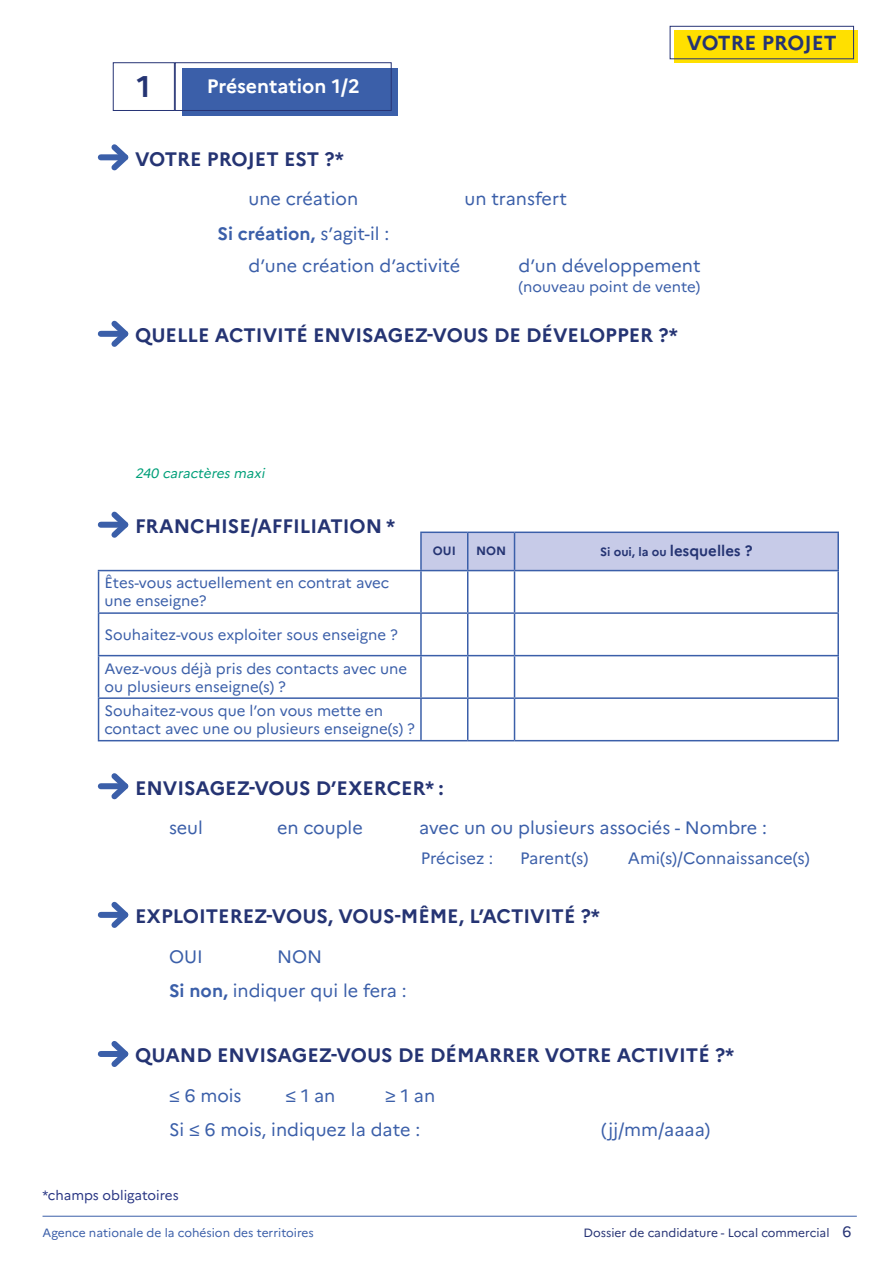
<style>
.page{position:relative;width:893px;height:1263px;background:#fff}
.page>*{position:absolute;margin:0;border:0;box-sizing:border-box;transform-origin:0 0}
.t1{font:700 29.85px "Marianne";color:#253473}
.t2{font:700 20.25px "Marianne";color:#253473}
.t3{font:700 19.5px "Marianne";color:#253473}
.t4{font:700 19.5px "Marianne";color:#fff}
.t5{font:18px/34.5px "Marianne";color:#3b5fa9}
.t6{font:16.5px "Marianne";color:#3b5fa9}
.t7{font:15px/18px "Marianne";color:#3b5fa9}
.t8{font:700 15px "Marianne";color:#253473}
.t9{font:13.5px "Marianne";color:#283583}
.t10{font:italic 13.5px "Marianne";color:#009f79}
.t11{font:12px "Marianne";color:#3b5fa9}
.t12{font:12px "Marianne";color:#273475}
.t13{font:700 12px "Marianne";color:#253473}
.s1{font-weight:700}
.s2{font-size:12px}
.s3{font-size:15px}
</style>
<div class="page">
<hr style="left:43px;top:1216px;width:814px;height:1px;background:#3b5fa9">
<div style="left:182px;top:68px;width:216px;height:48px;background:#3b5fa9"></div>
<div style="left:175px;top:62px;width:217px;height:49px;border:1px solid #273475"></div>
<div style="left:113px;top:62px;width:62px;height:49px;border:1px solid #273475"></div>
<div style="left:101px;top:154px;width:24px;height:6px;background:#3b5fa9"></div>
<svg style="left:106px;top:144px;width:23px;height:27px"></svg>
<div style="left:101px;top:331px;width:24px;height:6px;background:#3b5fa9"></div>
<svg style="left:106px;top:320px;width:23px;height:27px"></svg>
<div style="left:101px;top:522px;width:24px;height:6px;background:#3b5fa9"></div>
<svg style="left:106px;top:511px;width:23px;height:27px"></svg>
<div style="left:422px;top:533px;width:415px;height:37px;background:#c7cbe8"></div>
<hr style="left:468px;top:531px;width:46px;height:2px;background:#3b5fa9">
<hr style="left:514px;top:531px;width:325px;height:2px;background:#3b5fa9">
<hr style="left:514px;top:533px;width:1px;height:37px;background:#3b5fa9">
<hr style="left:837px;top:533px;width:2px;height:37px;background:#3b5fa9">
<hr style="left:468px;top:570px;width:46px;height:1px;background:#3b5fa9">
<hr style="left:514px;top:570px;width:325px;height:1px;background:#3b5fa9">
<hr style="left:514px;top:571px;width:1px;height:41px;background:#3b5fa9">
<hr style="left:837px;top:571px;width:2px;height:41px;background:#3b5fa9">
<hr style="left:468px;top:612px;width:46px;height:2px;background:#3b5fa9">
<hr style="left:514px;top:612px;width:325px;height:2px;background:#3b5fa9">
<hr style="left:514px;top:614px;width:1px;height:41px;background:#3b5fa9">
<hr style="left:837px;top:614px;width:2px;height:41px;background:#3b5fa9">
<hr style="left:468px;top:655px;width:46px;height:1px;background:#3b5fa9">
<hr style="left:514px;top:655px;width:325px;height:1px;background:#3b5fa9">
<hr style="left:514px;top:656px;width:1px;height:41px;background:#3b5fa9">
<hr style="left:837px;top:656px;width:2px;height:41px;background:#3b5fa9">
<hr style="left:468px;top:697px;width:46px;height:2px;background:#3b5fa9">
<hr style="left:514px;top:697px;width:325px;height:2px;background:#3b5fa9">
<hr style="left:514px;top:699px;width:1px;height:41px;background:#3b5fa9">
<hr style="left:837px;top:699px;width:2px;height:41px;background:#3b5fa9">
<hr style="left:468px;top:740px;width:46px;height:1px;background:#3b5fa9">
<hr style="left:514px;top:740px;width:325px;height:1px;background:#3b5fa9">
<hr style="left:98px;top:570px;width:323px;height:1px;background:#3b5fa9">
<hr style="left:98px;top:571px;width:1px;height:41px;background:#3b5fa9">
<hr style="left:98px;top:612px;width:323px;height:2px;background:#3b5fa9">
<hr style="left:98px;top:614px;width:1px;height:41px;background:#3b5fa9">
<hr style="left:98px;top:655px;width:323px;height:1px;background:#3b5fa9">
<hr style="left:98px;top:656px;width:1px;height:41px;background:#3b5fa9">
<hr style="left:98px;top:697px;width:323px;height:2px;background:#3b5fa9">
<hr style="left:98px;top:699px;width:1px;height:41px;background:#3b5fa9">
<hr style="left:98px;top:740px;width:323px;height:1px;background:#3b5fa9">
<hr style="left:420px;top:531px;width:48px;height:2px;background:#3b5fa9">
<hr style="left:420px;top:533px;width:2px;height:37px;background:#3b5fa9">
<hr style="left:467px;top:533px;width:1px;height:37px;background:#3b5fa9">
<hr style="left:421px;top:570px;width:47px;height:1px;background:#3b5fa9">
<hr style="left:420px;top:571px;width:2px;height:41px;background:#3b5fa9">
<hr style="left:467px;top:571px;width:1px;height:41px;background:#3b5fa9">
<hr style="left:421px;top:612px;width:47px;height:2px;background:#3b5fa9">
<hr style="left:420px;top:614px;width:2px;height:41px;background:#3b5fa9">
<hr style="left:467px;top:614px;width:1px;height:41px;background:#3b5fa9">
<hr style="left:421px;top:655px;width:47px;height:1px;background:#3b5fa9">
<hr style="left:420px;top:656px;width:2px;height:41px;background:#3b5fa9">
<hr style="left:467px;top:656px;width:1px;height:41px;background:#3b5fa9">
<hr style="left:421px;top:697px;width:47px;height:2px;background:#3b5fa9">
<hr style="left:420px;top:699px;width:2px;height:41px;background:#3b5fa9">
<hr style="left:467px;top:699px;width:1px;height:41px;background:#3b5fa9">
<hr style="left:421px;top:740px;width:47px;height:1px;background:#3b5fa9">
<div style="left:101px;top:783px;width:24px;height:6px;background:#3b5fa9"></div>
<svg style="left:106px;top:773px;width:23px;height:27px"></svg>
<div style="left:101px;top:912px;width:24px;height:6px;background:#3b5fa9"></div>
<svg style="left:106px;top:901px;width:23px;height:27px"></svg>
<div style="left:101px;top:1051px;width:24px;height:6px;background:#3b5fa9"></div>
<svg style="left:111px;top:1041px;width:18px;height:26px"></svg>
<div style="left:674px;top:30px;width:184px;height:32px;background:#ffe000"></div>
<div style="left:670px;top:26px;width:184px;height:33px;border:1px solid #273475"></div>
<h1 class="t1" style="left:137px;top:68px;width:15px">1</h1>
<h3 class="t4" style="left:207px;top:74px;width:155px">Présentation 1/2</h3>
<h2 class="t2" style="left:687px;top:30px;width:151px">VOTRE PROJET</h2>
<h3 class="t3" style="left:135px;top:147px;width:210px">VOTRE PROJET EST ?*</h3>
<p class="t5" style="left:248px;top:182px;width:111px">une création</p>
<p class="t5" style="left:464px;top:182px;width:104px">un transfert</p>
<p class="t5" style="left:248px;top:218px;width:213px;line-height:31.8px;text-indent:-31px"><span class="s1">Si création,</span> s’agit-il :<br>d’une création d’activité</p>
<p class="t5" style="left:518px;top:249px;width:184px">d’un développement</p>
<p class="t7" style="left:518px;top:277px;width:183px">(nouveau point de vente)</p>
<h3 class="t3" style="left:135px;top:323px;width:544px">QUELLE ACTIVITÉ ENVISAGEZ-VOUS DE DÉVELOPPER ?*</h3>
<p class="t10" style="left:135px;top:465px;width:134px">240 caractères maxi</p>
<h3 class="t3" style="left:135px;top:514px;width:262px">FRANCHISE/AFFILIATION *</h3>
<p class="t7" style="left:105px;top:574px;width:286px">Êtes-vous actuellement en contrat avec une enseigne?</p>
<p class="t7" style="left:105px;top:626px;width:295px">Souhaitez-vous exploiter sous enseigne ?</p>
<p class="t7" style="left:105px;top:659px;width:304px">Avez-vous déjà pris des contacts avec une ou plusieurs enseigne(s) ?</p>
<p class="t7" style="left:105px;top:702px;width:312px">Souhaitez-vous que l’on vous mette en contact avec une ou plusieurs enseigne(s) ?</p>
<p class="t13" style="left:433px;top:543px;width:25px">OUI</p>
<p class="t13" style="left:476px;top:543px;width:32px">NON</p>
<p class="t8" style="left:600px;top:541px;width:154px"><span class="s2">Si oui, la ou</span> lesquelles ?</p>
<h3 class="t3" style="left:135px;top:776px;width:310px">ENVISAGEZ-VOUS D’EXERCER* :</h3>
<p class="t5" style="left:169px;top:810px;width:35px">seul</p>
<p class="t5" style="left:277px;top:810px;width:87px">en couple</p>
<p class="t5" style="left:419px;top:810px;width:349px">avec un ou plusieurs associés - Nombre :</p>
<p class="t6" style="left:421px;top:848px;width:74px">Précisez :</p>
<p class="t6" style="left:520px;top:848px;width:70px">Parent(s)</p>
<p class="t6" style="left:628px;top:848px;width:183px">Ami(s)/Connaissance(s)</p>
<h3 class="t3" style="left:135px;top:904px;width:466px">EXPLOITEREZ-VOUS, VOUS-MÊME, L’ACTIVITÉ ?*</h3>
<p class="t5" style="left:169px;top:939px;width:35px">OUI</p>
<p class="t5" style="left:169px;top:939px;width:239px;text-indent:108px">NON<br><span class="s1">Si non,</span> indiquer qui le fera :</p>
<h3 class="t3" style="left:135px;top:1043px;width:601px">QUAND ENVISAGEZ-VOUS DE DÉMARRER VOTRE ACTIVITÉ ?*</h3>
<p class="t5" style="left:169px;top:1078px;width:74px">≤ 6 mois</p>
<p class="t5" style="left:285px;top:1078px;width:52px">≤ 1 an</p>
<p class="t5" style="left:169px;top:1078px;width:268px;text-indent:216px">≥ 1 an<br>Si ≤ 6 mois, indiquez la date :</p>
<p class="t5" style="left:601px;top:1113px;width:111px">(jj/mm/aaaa)</p>
<p class="t9" style="left:43px;top:1187px;width:138px">*champs obligatoires</p>
<p class="t11" style="left:43px;top:1225px;width:273px">Agence nationale de la cohésion des territoires</p>
<p class="t12" style="left:584px;top:1225px;width:269px">Dossier de candidature - Local commercial <span class="s3">6</span></p>
</div>
